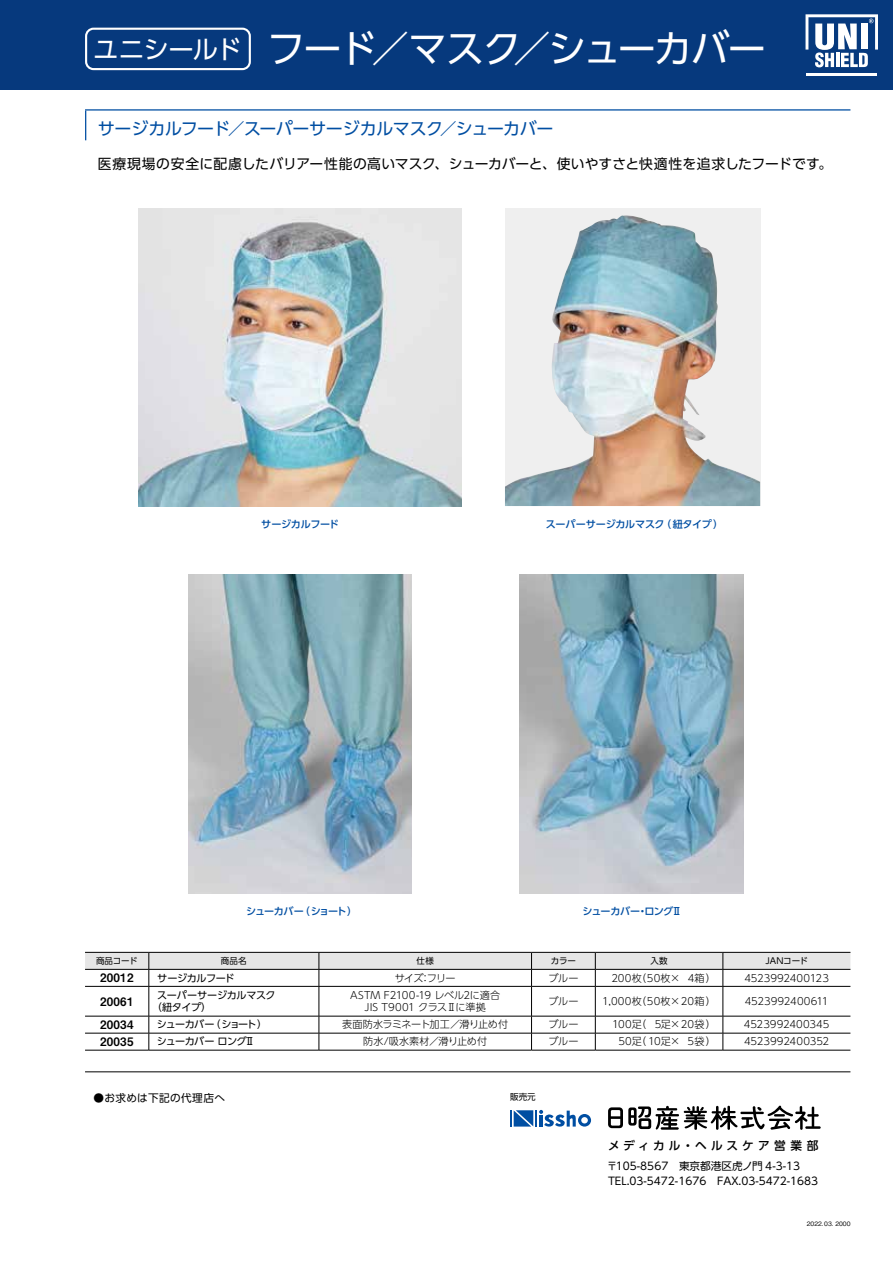
<style>
.page{position:relative;width:893px;height:1263px;background:#fff}
.page>*{position:absolute;margin:0;border:0;box-sizing:border-box;transform-origin:0 0}
.t1{font:38.25px "UD Shin Go Pro";letter-spacing:-.035em;color:#fff}
.t2{font:16.95px "UD Shin Go Pro";letter-spacing:-.025em;color:#004ea2}
.t3{font:13.8px "UD Shin Go Pro";letter-spacing:.01em;color:#000}
.t4{font:11.7px "Midashi Go Pro MB31";letter-spacing:.02em;color:#000}
.t5{font:500 11.7px "UD Shin Go Pro";letter-spacing:.345em;color:#000}
.t6{font:10.65px/14.9px "UD Shin Go Pro";color:#000}
.t7{font:10.65px "UD Shin Go Pro";letter-spacing:.04em;color:#000}
.t8{font:300 10.05px/12.8px "UD Shin Go Pro";letter-spacing:-.015em;color:#000;text-align:center}
.t9{font:500 10.05px "UD Shin Go Pro";letter-spacing:-.035em;color:#004ea2}
.t10{font:10.05px/12.8px "UD Shin Go Pro";letter-spacing:-.04em;color:#000}
.t11{font:300 10.05px "UD Shin Go Pro";letter-spacing:-.04em;color:#000}
.t12{font:300 10.05px "UD Shin Go Pro";letter-spacing:.02em;color:#000}
.t13{font:300 10.05px "UD Shin Go Pro";letter-spacing:.005em;color:#000}
.t14{font:300 10.05px "UD Shin Go Pro";letter-spacing:.015em;color:#000}
.t15{font:10.05px "UD Shin Go Pro";letter-spacing:-.105em;color:#000}
.t16{font:500 10.05px "UD Shin Go Pro";letter-spacing:-.1em;color:#004ea2}
.t17{font:8.55px "UD Shin Go Pro";letter-spacing:-.005em;color:#000}
.t18{font:500 6px "Gothic BBB Pro";color:#000}
.s1{font-size:25.5px}
</style>
<div class="page">
<div style="left:0;top:0;width:893px;height:89px;background:#06397d"></div>
<hr style="left:806px;top:73px;width:71px;height:3px;background:#fff">
<svg style="left:805px;top:14px;width:73px;height:53px"></svg>
<div style="left:85px;top:28px;width:166px;height:42px;border:2px solid #fff;border-radius:7px"></div>
<hr style="left:85px;top:109px;width:765px;height:2px;background:#004ea2">
<svg style="left:85px;top:111px;width:1px;height:29px"></svg>
<hr style="left:85px;top:1071px;width:765px;height:1px;background:#000">
<svg style="left:608px;top:1105px;width:213px;height:25px"></svg>
<svg style="left:510px;top:1110px;width:81px;height:17px"></svg>
<hr style="left:85px;top:986px;width:64px;height:1px;background:#000">
<hr style="left:85px;top:1016px;width:64px;height:1px;background:#000">
<hr style="left:85px;top:1033px;width:64px;height:1px;background:#000">
<hr style="left:85px;top:1050px;width:64px;height:1px;background:#000">
<hr style="left:149px;top:986px;width:170px;height:1px;background:#000">
<hr style="left:149px;top:1016px;width:170px;height:1px;background:#000">
<hr style="left:149px;top:1033px;width:170px;height:1px;background:#000">
<hr style="left:149px;top:1050px;width:170px;height:1px;background:#000">
<hr style="left:319px;top:986px;width:212px;height:1px;background:#000">
<hr style="left:531px;top:986px;width:64px;height:1px;background:#000">
<hr style="left:595px;top:986px;width:128px;height:1px;background:#000">
<hr style="left:723px;top:986px;width:127px;height:1px;background:#000">
<hr style="left:319px;top:1016px;width:212px;height:1px;background:#000">
<hr style="left:531px;top:1016px;width:64px;height:1px;background:#000">
<hr style="left:723px;top:1016px;width:127px;height:1px;background:#000">
<hr style="left:319px;top:1033px;width:212px;height:1px;background:#000">
<hr style="left:531px;top:1033px;width:64px;height:1px;background:#000">
<hr style="left:723px;top:1033px;width:127px;height:1px;background:#000">
<hr style="left:319px;top:1050px;width:212px;height:1px;background:#000">
<hr style="left:531px;top:1050px;width:64px;height:1px;background:#000">
<hr style="left:595px;top:1050px;width:128px;height:1px;background:#000">
<hr style="left:723px;top:1050px;width:127px;height:1px;background:#000">
<hr style="left:149px;top:986px;width:1px;height:30px;background:#000">
<hr style="left:319px;top:986px;width:1px;height:30px;background:#000">
<svg style="left:149px;top:1016px;width:1px;height:34px"></svg>
<svg style="left:319px;top:1016px;width:1px;height:34px"></svg>
<svg style="left:85px;top:952px;width:765px;height:34px"></svg>
<hr style="left:531px;top:986px;width:1px;height:30px;background:#000">
<hr style="left:595px;top:986px;width:1px;height:30px;background:#000">
<hr style="left:723px;top:986px;width:1px;height:30px;background:#000">
<hr style="left:595px;top:1016px;width:128px;height:1px;background:#000">
<svg style="left:531px;top:1016px;width:1px;height:34px"></svg>
<hr style="left:595px;top:1033px;width:128px;height:1px;background:#000">
<svg style="left:595px;top:1016px;width:1px;height:34px"></svg>
<svg style="left:723px;top:1016px;width:1px;height:34px"></svg>
<img style="left:520px;top:574px;width:223px;height:319px">
<img style="left:188px;top:574px;width:223px;height:319px">
<img style="left:138px;top:208px;width:323px;height:298px">
<div style="left:505px;top:208px;width:255px;height:298px;background:#efefef"></div>
<img style="left:505px;top:215px;width:255px;height:291px">
<h1 class="t1" style="left:93px;top:18px;width:674px"><span class="s1">ユニシールド</span> フード／マスク／シューカバー</h1>
<h2 class="t2" style="left:98px;top:115px;width:457px">サージカルフード／スーパーサージカルマスク／シューカバー</h2>
<h3 class="t3" style="left:98px;top:153px;width:736px">医療現場の安全に配慮したバリアー性能の高いマスク、シューカバーと、使いやすさと快適性を追求したフードです。</h3>
<p class="t9" style="left:261px;top:516px;width:79px">サージカルフード</p>
<p class="t9" style="left:546px;top:516px;width:179px">スーパーサージカルマスク（紐タイプ）</p>
<p class="t16" style="left:246px;top:903px;width:113px">シューカバー（ショート）</p>
<p class="t9" style="left:582px;top:903px;width:101px">シューカバー・ロングⅡ</p>
<p class="t17" style="left:96px;top:954px;width:43px">商品コード</p>
<p class="t17" style="left:221px;top:954px;width:27px">商品名</p>
<p class="t17" style="left:417px;top:954px;width:19px">仕様</p>
<p class="t17" style="left:551px;top:954px;width:27px">カラー</p>
<p class="t17" style="left:650px;top:954px;width:19px">入数</p>
<p class="t17" style="left:765px;top:954px;width:44px">JANコード</p>
<p class="t4" style="left:100px;top:968px;width:35px">20012</p>
<p class="t10" style="left:157px;top:971px;width:79px">サージカルフード</p>
<p class="t8" style="left:395px;top:971px;width:63px">サイズ：フリー</p>
<p class="t8" style="left:548px;top:971px;width:32px">ブルー</p>
<p class="t14" style="left:611px;top:970px;width:106px">200枚（ 50枚× 4箱）</p>
<p class="t8" style="left:744px;top:971px;width:86px">4523992400123</p>
<p class="t4" style="left:100px;top:992px;width:35px">20061</p>
<p class="t10" style="left:152px;top:988px;width:125px;text-indent:5px">スーパーサージカルマスク（紐タイプ）</p>
<p class="t8" style="left:350px;top:988px;width:151px">ASTM F2100-19 レベル2に適合<br>JIS T9001 クラスⅡに準拠</p>
<p class="t8" style="left:548px;top:994px;width:32px">ブルー</p>
<p class="t12" style="left:602px;top:993px;width:115px">1,000枚（ 50枚× 20箱）</p>
<p class="t8" style="left:745px;top:994px;width:85px">4523992400611</p>
<p class="t4" style="left:100px;top:1015px;width:35px">20034</p>
<p class="t15" style="left:157px;top:1016px;width:112px">シューカバー（ショート）</p>
<p class="t11" style="left:342px;top:1016px;width:167px">表面防水ラミネート加工／滑り止め付</p>
<p class="t8" style="left:548px;top:1018px;width:32px">ブルー</p>
<p class="t8" style="left:612px;top:1018px;width:105px">100足（ 5足× 20袋）</p>
<p class="t8" style="left:744px;top:1018px;width:87px">4523992400345</p>
<p class="t4" style="left:100px;top:1032px;width:35px">20035</p>
<p class="t10" style="left:157px;top:1035px;width:100px">シューカバー ロングⅡ</p>
<p class="t13" style="left:363px;top:1033px;width:126px">防水/吸水素材／滑り止め付</p>
<p class="t8" style="left:548px;top:1035px;width:32px">ブルー</p>
<p class="t8" style="left:618px;top:1035px;width:99px">50足（ 10足× 5袋）</p>
<p class="t8" style="left:744px;top:1035px;width:87px">4523992400352</p>
<p class="t7" style="left:94px;top:1089px;width:133px">●お求めは下記の代理店へ</p>
<p class="t17" style="left:510px;top:1090px;width:27px">販売元</p>
<p class="t5" style="left:608px;top:1136px;width:212px">メディカル・ヘルスケア営業部</p>
<p class="t6" style="left:607px;top:1158px;width:213px">〒105-8567　東京都港区虎ノ門 4-3-13<br>TEL.03-5472-1676　FAX.03-5472-1683</p>
<p class="t18" style="left:807px;top:1219px;width:45px">2022.03. 2000</p>
</div>
